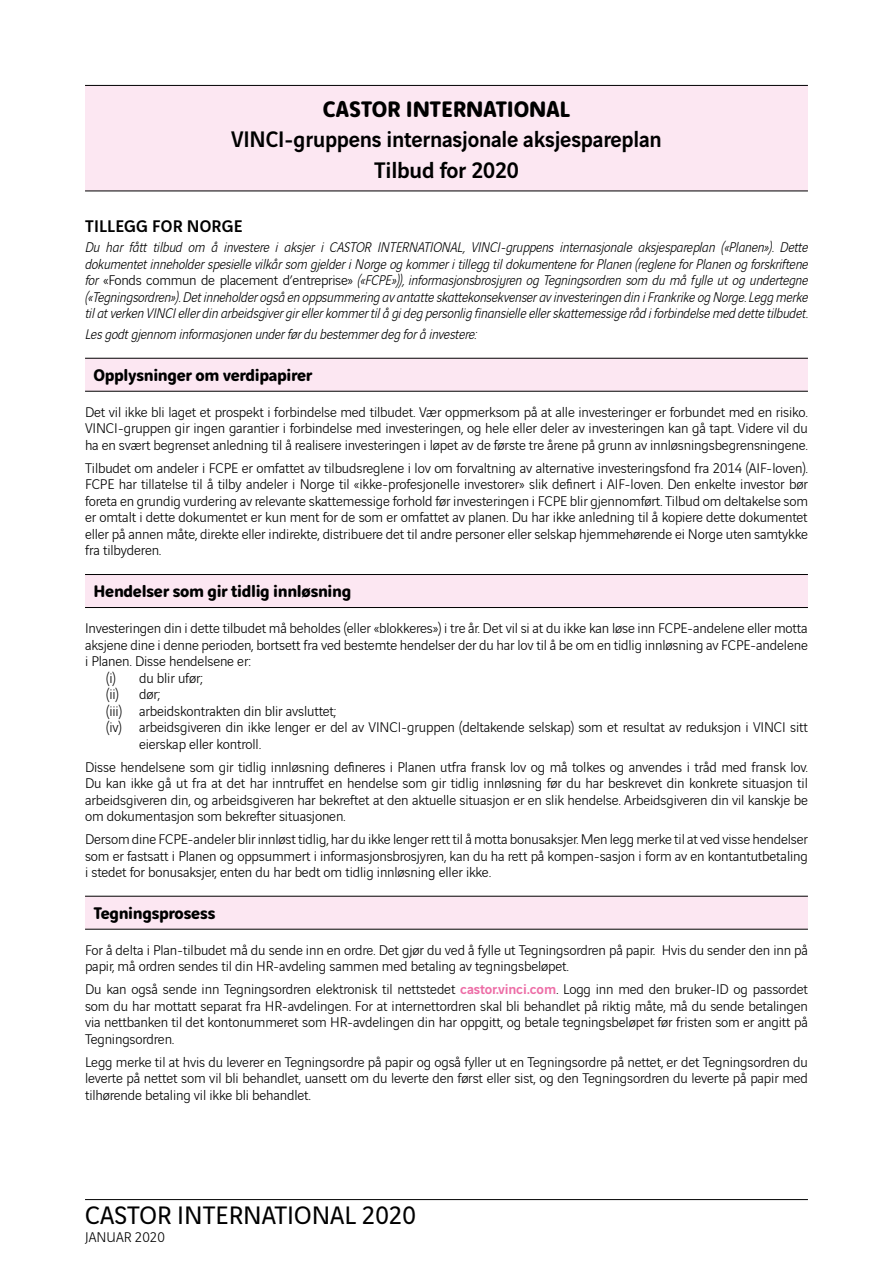
<style>
.page{position:relative;width:893px;height:1263px;background:#fff}
.page>*{position:absolute;margin:0;border:0;box-sizing:border-box;transform-origin:0 0}
.t1{font:27px "Vinci Sans";color:#000}
.t2{font:500 24px/30.8px "Vinci Sans";letter-spacing:-.01em;color:#000;text-align:center;scale:.96 1}
.t3{font:700 24px "Vinci Rounded";letter-spacing:-.01em;color:#000}
.t4{font:700 18px "Vinci Rounded";letter-spacing:-.02em;color:#000}
.t5{font:500 18px "Vinci Sans";letter-spacing:.01em;color:#000}
.t6{font:300 15px/16.5px "Vinci Sans";letter-spacing:-.01em;color:#000;text-align:justify}
.t7{font:italic 300 15px/16.5px "Vinci Sans";letter-spacing:-.01em;color:#000;text-align:justify}
.s1{font-style:normal}
.s2{font-weight:500;color:#ed6ea7}
</style>
<div class="page">
<hr style="left:85px;top:1199px;width:723px;height:1px;background:#000">
<div style="left:85px;top:85px;width:723px;height:106px;background:#fce7f2"></div>
<hr style="left:85px;top:85px;width:723px;height:1px;background:#000">
<hr style="left:85px;top:191px;width:723px;height:1px;background:#000">
<div style="left:85px;top:358px;width:723px;height:33px;background:#fce7f2"></div>
<hr style="left:85px;top:358px;width:723px;height:1px;background:#000">
<hr style="left:85px;top:391px;width:723px;height:1px;background:#000">
<div style="left:85px;top:574px;width:723px;height:33px;background:#fce7f2"></div>
<hr style="left:85px;top:574px;width:723px;height:1px;background:#000">
<hr style="left:85px;top:607px;width:723px;height:1px;background:#000">
<div style="left:85px;top:896px;width:723px;height:33px;background:#fce7f2"></div>
<hr style="left:85px;top:896px;width:723px;height:1px;background:#000">
<hr style="left:85px;top:929px;width:723px;height:1px;background:#000">
<h2 class="t3" style="left:323px;top:91px;width:249px">CASTOR INTERNATIONAL</h2>
<h2 class="t2" style="left:231px;top:122px;width:450px">VINCI-gruppens internasjonale aksjespareplan<br>Tilbud for 2020</h2>
<p class="t5" style="left:85px;top:212px;width:159px">TILLEGG FOR NORGE</p>
<p class="t7" style="left:85px;top:238px;width:724px">Du har fått tilbud om å investere i aksjer i CASTOR INTERNATIONAL, VINCI-gruppens internasjonale aksjespareplan («Planen»). Dette dokumentet inneholder spesielle vilkår som gjelder i Norge og kommer i tillegg til dokumentene for Planen (reglene for Planen og forskriftene for <span class="s1">«Fonds commun de placement d’entreprise»</span> («FCPE»)), informasjonsbrosjyren og Tegningsordren som du må fylle ut og undertegne («Tegningsordren»). Det inneholder også en oppsummering av antatte skattekonsekvenser av investeringen din i Frankrike og Norge. Legg merke til at verken VINCI eller din arbeidsgiver gir eller kommer til å gi deg personlig finansielle eller skattemessige råd i forbindelse med dette tilbudet.</p>
<p class="t7" style="left:85px;top:325px;width:393px">Les godt gjennom informasjonen under før du bestemmer deg for å investere:</p>
<p class="t4" style="left:94px;top:361px;width:220px">Opplysninger om verdipapirer</p>
<p class="t6" style="left:85px;top:403px;width:724px">Det vil ikke bli laget et prospekt i forbindelse med tilbudet. Vær oppmerksom på at alle investeringer er forbundet med en risiko.<br>VINCI-gruppen gir ingen garantier i forbindelse med investeringen, og hele eller deler av investeringen kan gå tapt. Videre vil du ha en svært begrenset anledning til å realisere investeringen i løpet av de første tre årene på grunn av innløsningsbegrensningene.</p>
<p class="t6" style="left:85px;top:458px;width:724px">Tilbudet om andeler i FCPE er omfattet av tilbudsreglene i lov om forvaltning av alternative investeringsfond fra 2014 (AIF-loven).<br>FCPE har tillatelse til å tilby andeler i Norge til «ikke-profesjonelle investorer» slik definert i AIF-loven. Den enkelte investor bør foreta en grundig vurdering av relevante skattemessige forhold før investeringen i FCPE blir gjennomført. Tilbud om deltakelse som er omtalt i dette dokumentet er kun ment for de som er omfattet av planen. Du har ikke anledning til å kopiere dette dokumentet eller på annen måte, direkte eller indirekte, distribuere det til andre personer eller selskap hjemmehørende ei Norge uten samtykke fra tilbyderen.</p>
<p class="t4" style="left:94px;top:578px;width:259px">Hendelser som gir tidlig innløsning</p>
<p class="t6" style="left:85px;top:619px;width:724px">Investeringen din i dette tilbudet må beholdes (eller «blokkeres») i tre år. Det vil si at du ikke kan løse inn FCPE-andelene eller motta</p>
<p class="t6" style="left:85px;top:635px;width:724px">aksjene dine i denne perioden, bortsett fra ved bestemte hendelser der du har lov til å be om en tidlig innløsning av FCPE-andelene</p>
<p class="t6" style="left:85px;top:652px;width:168px">i Planen. Disse hendelsene er:</p>
<p class="t6" style="left:106px;top:668px;width:98px">(i) du blir ufør;</p>
<p class="t6" style="left:106px;top:685px;width:14px">(ii)</p>
<p class="t6" style="left:139px;top:685px;width:23px">dør;</p>
<p class="t6" style="left:106px;top:701px;width:232px">(iii) arbeidskontrakten din blir avsluttet;</p>
<p class="t6" style="left:106px;top:718px;width:703px">(iv) arbeidsgiveren din ikke lenger er del av VINCI-gruppen (deltakende selskap) som et resultat av reduksjon i VINCI sitt</p>
<p class="t6" style="left:139px;top:734px;width:123px">eierskap eller kontroll.</p>
<p class="t6" style="left:85px;top:757px;width:724px">Disse hendelsene som gir tidlig innløsning defineres i Planen utfra fransk lov og må tolkes og anvendes i tråd med fransk lov.<br>Du kan ikke gå ut fra at det har inntruffet en hendelse som gir tidlig innløsning før du har beskrevet din konkrete situasjon til arbeidsgiveren din, og arbeidsgiveren har bekreftet at den aktuelle situasjon er en slik hendelse. Arbeidsgiveren din vil kanskje be om dokumentasjon som bekrefter situasjonen.</p>
<p class="t6" style="left:85px;top:830px;width:724px">Dersom dine FCPE-andeler blir innløst tidlig, har du ikke lenger rett til å motta bonusaksjer. Men legg merke til at ved visse hendelser som er fastsatt i Planen og oppsummert i informasjonsbrosjyren, kan du ha rett på kompen-sasjon i form av en kontantutbetaling i stedet for bonusaksjer, enten du har bedt om tidlig innløsning eller ikke.</p>
<p class="t4" style="left:94px;top:899px;width:123px">Tegningsprosess</p>
<p class="t6" style="left:85px;top:940px;width:724px">For å delta i Plan-tilbudet må du sende inn en ordre. Det gjør du ved å fylle ut Tegningsordren på papir. Hvis du sender den inn på papir, må ordren sendes til din HR-avdeling sammen med betaling av tegningsbeløpet.</p>
<p class="t6" style="left:85px;top:980px;width:724px">Du kan også sende inn Tegningsordren elektronisk til nettstedet <span class="s2">castor.vinci.com</span>. Logg inn med den bruker-ID og passordet som du har mottatt separat fra HR-avdelingen. For at internettordren skal bli behandlet på riktig måte, må du sende betalingen via nettbanken til det kontonummeret som HR-avdelingen din har oppgitt, og betale tegningsbeløpet før fristen som er angitt på Tegningsordren.</p>
<p class="t6" style="left:85px;top:1052px;width:724px">Legg merke til at hvis du leverer en Tegningsordre på papir og også fyller ut en Tegningsordre på nettet, er det Tegningsordren du leverte på nettet som vil bli behandlet, uansett om du leverte den først eller sist, og den Tegningsordren du leverte på papir med tilhørende betaling vil ikke bli behandlet.</p>
<h1 class="t1" style="left:85px;top:1195px;width:332px">CASTOR INTERNATIONAL 2020</h1>
<p class="t6" style="left:85px;top:1228px;width:81px">JANUAR 2020</p>
</div>
